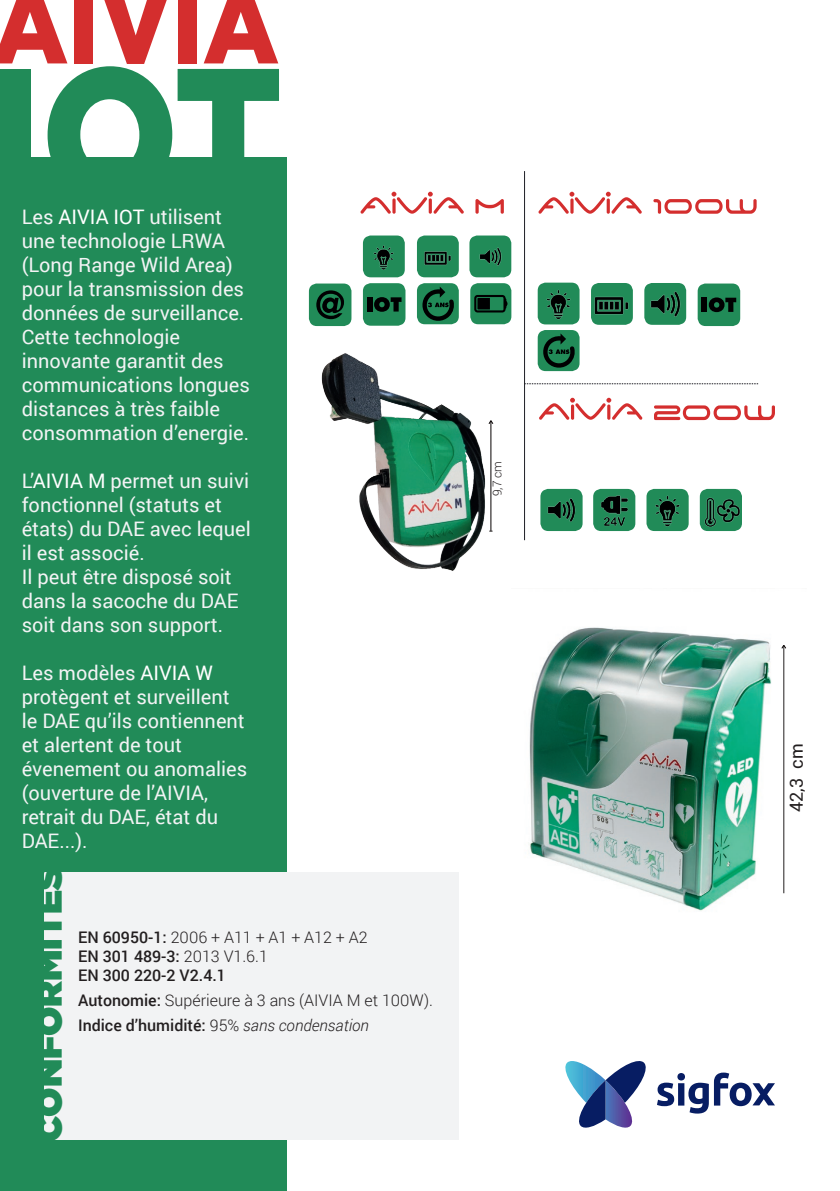
<style>
.page{position:relative;width:840px;height:1191px;background:#fff}
.page>*{position:absolute;margin:0;border:0;box-sizing:border-box;transform-origin:0 0}
.t1{font:900 188.2px "Gotham";color:#218b58;scale:.88 1}
.t2{font:900 108.6px "Gotham";color:#d42e2e;scale:.88 1}
.t3{font:900 36.2px "Gotham";color:#218b58}
.t4{font:20px/24px "Roboto";color:#f2f3f4}
.t5{font:18px "Roboto";color:#231f20}
.t6{font:300 16px/24.8px "Roboto";color:#231f20}
.t7{font:500 16px/19.2px "Roboto";color:#231f20}
.t8{font:300 12px "Roboto";color:#231f20}
.s1{color:#fff}
.s2{font-weight:300}
.s3{font-weight:500}
.s4{font-style:italic}
</style>
<div class="page">
<div style="left:0;top:157px;width:286px;height:1034px;background:#218b58"></div>
<hr style="left:524px;top:171px;width:1px;height:369px;background:#1e1f25">
<svg style="left:525px;top:383px;width:232px;height:1px"></svg>
<div style="left:309px;top:283px;width:42px;height:43px;background:#218b58;border-radius:8px"></div>
<svg style="left:316px;top:290px;width:28px;height:29px"></svg>
<div style="left:416px;top:283px;width:42px;height:41px;background:#218b58;border-radius:8px"></div>
<svg style="left:422px;top:287px;width:32px;height:34px"></svg>
<div style="left:537px;top:330px;width:42px;height:41px;background:#218b58;border-radius:8px"></div>
<svg style="left:543px;top:333px;width:32px;height:35px"></svg>
<div style="left:363px;top:283px;width:42px;height:43px;background:#218b58;border-radius:8px"></div>
<div style="left:367px;top:297px;width:5px;height:14px;background:#000001"></div>
<svg style="left:374px;top:297px;width:27px;height:15px"></svg>
<div style="left:697px;top:283px;width:42px;height:43px;background:#218b58;border-radius:8px"></div>
<div style="left:701px;top:298px;width:5px;height:14px;background:#000001"></div>
<svg style="left:708px;top:297px;width:27px;height:15px"></svg>
<div style="left:470px;top:283px;width:41px;height:41px;background:#218b58;border-radius:8px"></div>
<svg style="left:474px;top:295px;width:33px;height:17px"></svg>
<img style="left:540px;top:489px;width:42px;height:42px">
<img style="left:644px;top:283px;width:41px;height:42px">
<img style="left:593px;top:489px;width:42px;height:42px">
<img style="left:699px;top:489px;width:42px;height:42px">
<img style="left:591px;top:283px;width:41px;height:42px">
<img style="left:537px;top:283px;width:42px;height:41px">
<img style="left:646px;top:489px;width:42px;height:42px">
<div style="left:44px;top:872px;width:414px;height:267px;background:#f2f3f4"></div>
<svg style="left:360px;top:192px;width:103px;height:22px"></svg>
<hr style="left:428px;top:198px;width:3px;height:16px;background:#d42e2e;border-radius:2px">
<svg style="left:538px;top:192px;width:103px;height:22px"></svg>
<hr style="left:606px;top:198px;width:3px;height:16px;background:#d42e2e;border-radius:2px">
<svg style="left:539px;top:398px;width:103px;height:22px"></svg>
<hr style="left:607px;top:404px;width:3px;height:16px;background:#d42e2e;border-radius:2px">
<svg style="left:475px;top:199px;width:28px;height:15px"></svg>
<svg style="left:653px;top:199px;width:103px;height:15px"></svg>
<svg style="left:654px;top:405px;width:120px;height:15px"></svg>
<img style="left:321px;top:353px;width:173px;height:218px">
<img style="left:469px;top:235px;width:42px;height:42px">
<img style="left:417px;top:235px;width:41px;height:42px">
<img style="left:363px;top:235px;width:41px;height:42px">
<img style="left:529px;top:627px;width:256px;height:284px">
<svg style="left:565px;top:1061px;width:81px;height:67px"></svg>
<svg style="left:657px;top:1072px;width:117px;height:41px"></svg>
<hr style="left:490px;top:420px;width:1px;height:111px;background:#060101">
<svg style="left:488px;top:420px;width:5px;height:4px"></svg>
<hr style="left:783px;top:645px;width:1px;height:248px;background:#231f20">
<svg style="left:780px;top:644px;width:6px;height:5px"></svg>
<h2 class="t2" style="left:-8px;top:-50px;width:327px">AIVIA</h2>
<h1 class="t1" style="left:-13px;top:4px;width:337px">IOT</h1>
<p class="t4" style="left:22px;top:204px;width:229px">Les <span class="s1">AIVIA IOT</span> utilisent une technologie LRWA (Long Range Wild Area) pour la transmission des données de surveillance.<br>Cette technologie innovante garantit des communications longues distances à très faible consommation d’energie.</p>
<p class="t4" style="left:22px;top:468px;width:230px">L’<span class="s1">AIVIA M</span> permet un suivi fonctionnel (statuts et états) du DAE avec lequel il est associé.<br>Il peut être disposé soit dans la sacoche du DAE soit dans son support.</p>
<p class="t4" style="left:22px;top:660px;width:227px">Les modèles <span class="s1">AIVIA W </span>protègent et surveillent le DAE qu’ils contiennent et alertent de tout évenement ou anomalies (ouverture de l’AIVIA, retrait du DAE, état du<br>DAE...).</p>
<h3 class="t3" style="left:23px;top:1142px;width:278px;rotate:-90deg">CONFORMITÉS</h3>
<p class="t7" style="left:78px;top:926px;width:291px">EN 60950-1: <span class="s2">2006 + A11 + A1 + A12 + A2<br></span>EN 301 489-3: <span class="s2">2013 V1.6.1<br></span>EN 300 220-2 V2.4.1</p>
<p class="t6" style="left:78px;top:987px;width:356px"><span class="s3">Autonomie:</span> Supérieure à 3 ans (AIVIA M et 100W).<br><span class="s3">Indice d’humidité:</span> 95% <span class="s4">sans condensation</span></p>
<p class="t8" style="left:488px;top:496px;width:37px;rotate:-90deg">9,7 cm</p>
<p class="t5" style="left:783px;top:812px;width:70px;rotate:-90deg">42,3 cm</p>
</div>
